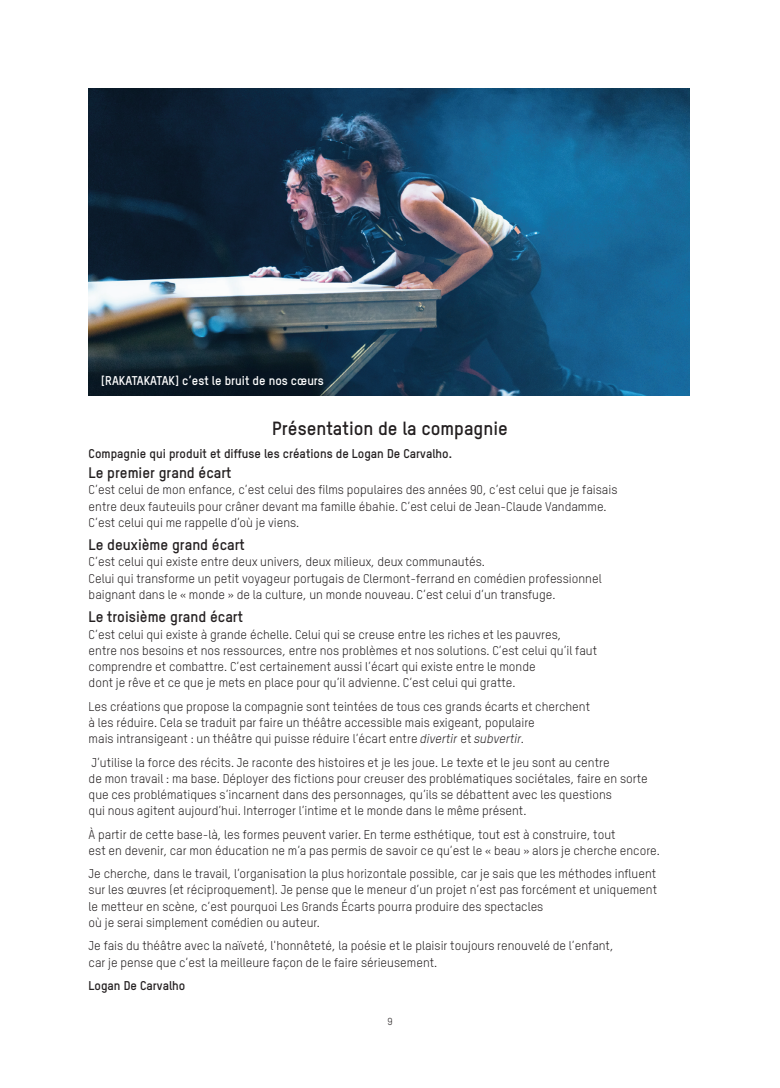
<style>
.page{position:relative;width:780px;height:1088px;background:#fff}
.page>*{position:absolute;margin:0;border:0;box-sizing:border-box;transform-origin:0 0}
.t1{font:700 18.75px "TSTAR";color:#231f20}
.t2{font:700 15px "TSTAR";color:#231f20}
.t3{font:12.5px/16.2px "TSTAR";color:#231f20}
.t4{font:700 12.5px "TSTAR";color:#231f20}
.t5{font:700 12.5px "TSTAR";color:#fff}
.t6{font:10px "TSTAR";color:#231f20}
.s1{font-family:"TSTARPRO";font-style:italic}
</style>
<div class="page">
<img style="left:89px;top:89px;width:600px;height:307px">
<p class="t5" style="left:101px;top:376px;width:224px">[RAKATAKATAK] c’est le bruit de nos cœurs</p>
<p class="t1" style="left:272px;top:422px;width:237px">Présentation de la compagnie</p>
<p class="t4" style="left:89px;top:449px;width:365px">Compagnie qui produit et diffuse les créations de Logan De Carvalho.</p>
<p class="t2" style="left:89px;top:467px;width:144px">Le premier grand écart</p>
<p class="t3" style="left:89px;top:483px;width:530px">C’est celui de mon enfance, c’est celui des films populaires des années 90, c’est celui que je faisais entre deux fauteuils pour crâner devant ma famille ébahie. C’est celui de Jean-Claude Vandamme.<br>C’est celui qui me rappelle d’où je viens.</p>
<p class="t2" style="left:89px;top:539px;width:158px">Le deuxième grand écart</p>
<p class="t3" style="left:89px;top:555px;width:514px">C’est celui qui existe entre deux univers, deux milieux, deux communautés.<br>Celui qui transforme un petit voyageur portugais de Clermont-ferrand en comédien professionnel baignant dans le « monde » de la culture, un monde nouveau. C’est celui d’un transfuge.</p>
<p class="t2" style="left:89px;top:612px;width:156px">Le troisième grand écart</p>
<p class="t3" style="left:89px;top:627px;width:510px">C’est celui qui existe à grande échelle. Celui qui se creuse entre les riches et les pauvres,<br>entre nos besoins et nos ressources, entre nos problèmes et nos solutions. C’est celui qu’il faut comprendre et combattre. C’est certainement aussi l’écart qui existe entre le monde<br>dont je rêve et ce que je mets en place pour qu’il advienne. C’est celui qui gratte.</p>
<p class="t3" style="left:89px;top:699px;width:503px">Les créations que propose la compagnie sont teintées de tous ces grands écarts et cherchent à les réduire. Cela se traduit par faire un théâtre accessible mais exigeant, populaire<br>mais intransigeant : un théâtre qui puisse réduire l’écart entre <span class="s1">divertir</span> et <span class="s1">subvertir.</span></p>
<p class="t3" style="left:89px;top:755px;width:560px">J’utilise la force des récits. Je raconte des histoires et je les joue. Le texte et le jeu sont au centre<br>de mon travail : ma base. Déployer des fictions pour creuser des problématiques sociétales, faire en sorte que ces problématiques s’incarnent dans des personnages, qu’ils se débattent avec les questions<br>qui nous agitent aujourd’hui. Interroger l’intime et le monde dans le même présent.</p>
<p class="t3" style="left:89px;top:827px;width:573px">À partir de cette base-là, les formes peuvent varier. En terme esthétique, tout est à construire, tout<br>est en devenir, car mon éducation ne m’a pas permis de savoir ce qu’est le « beau » alors je cherche encore.</p>
<p class="t3" style="left:89px;top:867px;width:570px">Je cherche, dans le travail, l’organisation la plus horizontale possible, car je sais que les méthodes influent sur les œuvres (et réciproquement). Je pense que le meneur d’un projet n’est pas forcément et uniquement le metteur en scène, c’est pourquoi Les Grands Écarts pourra produire des spectacles<br>où je serai simplement comédien ou auteur.</p>
<p class="t3" style="left:89px;top:939px;width:526px">Je fais du théâtre avec la naïveté, l'honnêteté, la poésie et le plaisir toujours renouvelé de l’enfant, car je pense que c’est la meilleure façon de le faire sérieusement.</p>
<p class="t4" style="left:89px;top:981px;width:98px">Logan De Carvalho</p>
<p class="t6" style="left:387px;top:1018px;width:7px">9</p>
</div>
